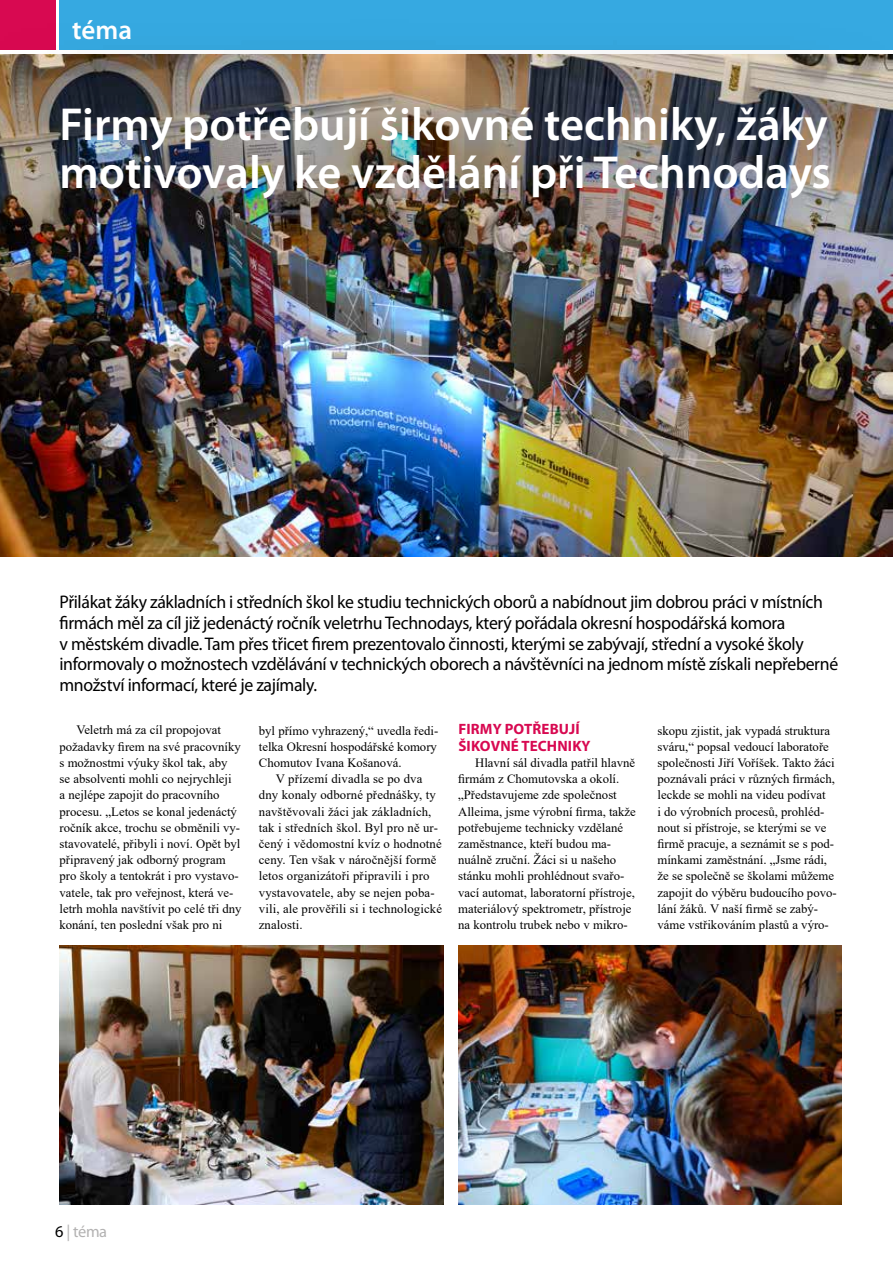
<style>
.page{position:relative;width:893px;height:1263px;background:#fff}
.page>*{position:absolute;margin:0;border:0;box-sizing:border-box;transform-origin:0 0}
.t1{font:600 46.5px/48px "Myriad Pro";color:#fff}
.t2{font:600 27px "Myriad Pro";color:#fff}
.t3{font:18.3px/20.5px "Myriad Pro";letter-spacing:-.02em;color:#000}
.t4{font:16.5px "Myriad Pro";color:#b3b2b2}
.t5{font:700 15px/16.2px "Myriad Pro";letter-spacing:.01em;color:#d80951}
.t6{font:12.75px/16.2px "Times New Roman";color:#000}
.s1{color:#000}
</style>
<div class="page">
<div style="left:60px;top:0;width:833px;height:50px;background:#36a9e1"></div>
<div style="left:0;top:0;width:55px;height:50px;background:#d80951"></div>
<img style="left:0;top:282px;width:893px;height:274px">
<div style="left:0;top:19px;width:893px;height:263px;background:#000;opacity:.9"></div>
<img style="left:60px;top:945px;width:383px;height:259px">
<img style="left:458px;top:945px;width:384px;height:259px">
<h2 class="t2" style="left:72px;top:13px;width:61px">téma</h2>
<h1 class="t1" style="left:60px;top:99px;width:773px">Firmy potřebují šikovné techniky, žáky motivovaly ke vzdělání při Technodays</h1>
<p class="t3" style="left:60px;top:592px;width:780px">Přilákat žáky základních i středních škol ke studiu technických oborů a nabídnout jim dobrou práci v místních firmách měl za cíl již jedenáctý ročník veletrhu Technodays, který pořádala okresní hospodářská komora<br>v městském divadle. Tam přes třicet firem prezentovalo činnosti, kterými se zabývají, střední a vysoké školy informovaly o možnostech vzdělávání v technických oborech a návštěvníci na jednom místě získali nepřeberné množství informací, které je zajímaly.</p>
<p class="t6" style="left:60px;top:722px;width:184px;text-indent:17px">Veletrh má za cíl propojovat požadavky firem na své pracovníky s možnostmi výuky škol tak, aby<br>se absolventi mohli co nejrychleji<br>a nejlépe zapojit do pracovního procesu. „Letos se konal jedenáctý ročník akce, trochu se obměnili vy&shy;stavovatelé, přibyli i noví. Opět byl připravený jak odborný program pro školy a tentokrát i pro vystavo&shy;vatele, tak pro veřejnost, která ve&shy;letrh mohla navštívit po celé tři dny konání, ten poslední však pro ni</p>
<p class="t6" style="left:259px;top:722px;width:181px;text-align:justify">byl přímo vyhrazený,“ uvedla ředi&shy;telka Okresní hospodářské komory Chomutov Ivana Košanová.</p>
<p class="t5" style="left:458px;top:721px;width:134px">FIRMY POTŘEBUJÍ<br>ŠIKOVNÉ TECHNIKY</p>
<p class="t6" style="left:458px;top:754px;width:179px;text-indent:17px">Hlavní sál divadla patřil hlavně firmám z Chomutovska a okolí. „Představujeme zde společnost Alleima, jsme výrobní firma, takže potřebujeme technicky vzdělané zaměstnance, kteří budou ma&shy;nuálně zruční. Žáci si u našeho stánku mohli prohlédnout svařo&shy;vací automat, laboratorní přístroje, materiálový spektrometr, přístroje na kontrolu trubek nebo v mikro-</p>
<p class="t6" style="left:657px;top:722px;width:181px">skopu zjistit, jak vypadá struktura sváru,“ popsal vedoucí laboratoře společnosti Jiří Voříšek. Takto žáci poznávali práci v různých firmách, leckde se mohli na videu podívat<br>i do výrobních procesů, prohléd&shy;nout si přístroje, se kterými se ve firmě pracuje, a seznámit se s pod&shy;mínkami zaměstnání. „Jsme rádi, že se společně se školami můžeme zapojit do výběru budoucího povo&shy;lání žáků. V naší firmě se zabý&shy;váme vstřikováním plastů a výro-</p>
<p class="t6" style="left:259px;top:770px;width:185px;text-indent:17px">V přízemí divadla se po dva dny konaly odborné přednášky, ty navštěvovali žáci jak základních, tak i středních škol. Byl pro ně ur&shy;čený i vědomostní kvíz o hodnotné ceny. Ten však v náročnější formě letos organizátoři připravili i pro vystavovatele, aby se nejen poba&shy;vili, ale prověřili si i technologické znalosti.</p>
<p class="t4" style="left:55px;top:1222px;width:53px"><span class="s1">6</span> | téma</p>
</div>
